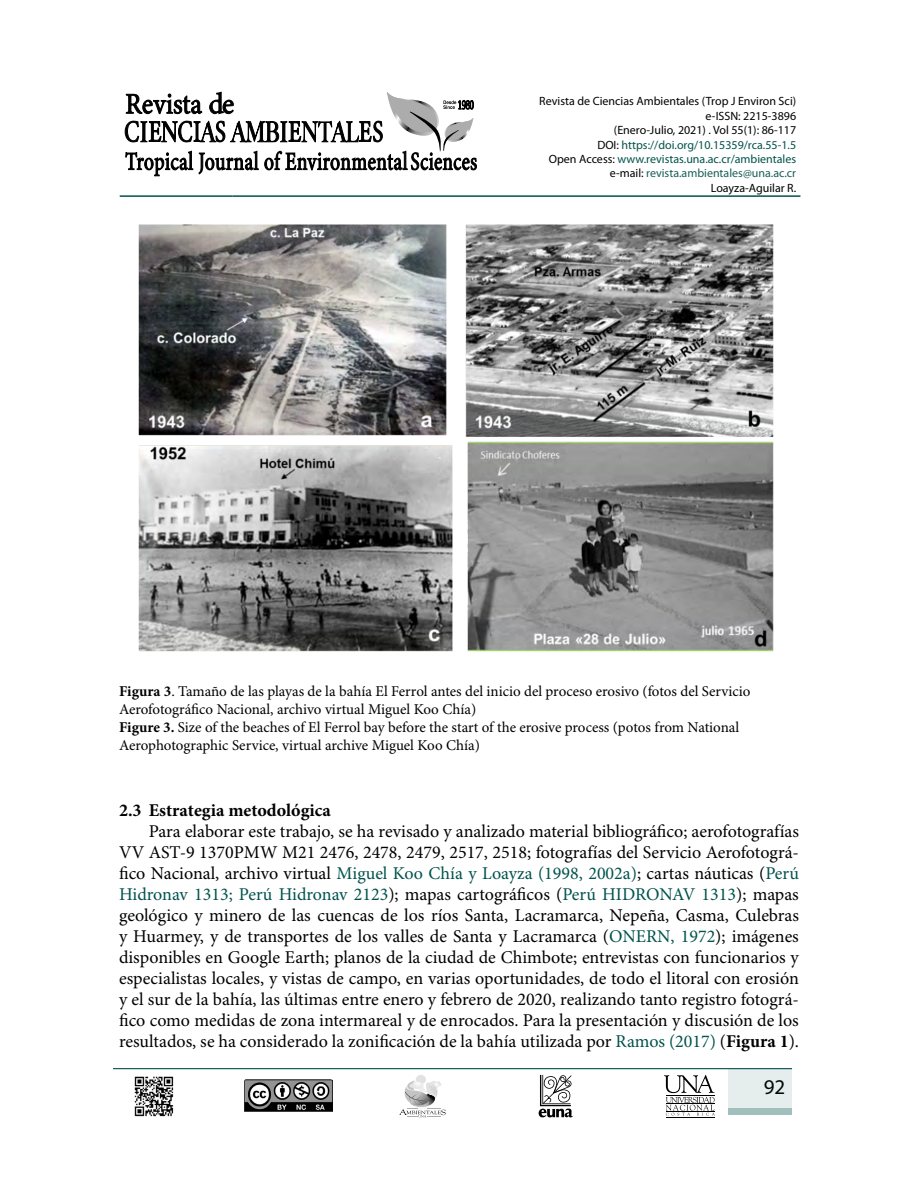
<style>
.page{position:relative;width:918px;height:1188px;background:#fff}
.page>*{position:absolute;margin:0;border:0;box-sizing:border-box;transform-origin:0 0}
.t1{font:21px "Myriad Pro";color:#000}
.t2{font:18px/21px "Minion Pro";color:#000;text-align:justify}
.t3{font:700 18px "Minion Pro";color:#000}
.t4{font:15px/18px "Minion Pro";color:#000}
.t5{font:12px/14.4px "Myriad Pro";color:#000;text-align:right}
.s1{color:#00534d}
.s2{color:#195f5a}
.s3{font-weight:700}
</style>
<div class="page">
<hr style="left:120px;top:195px;width:113px;height:2px;background:#00534d">
<hr style="left:233px;top:195px;width:567px;height:2px;background:#00534d">
<svg style="left:539px;top:1075px;width:34px;height:42px"></svg>
<div style="left:416px;top:1075px;width:10px;height:9px;background:#e2e2e2;border-radius:50%"></div>
<svg style="left:399px;top:1081px;width:47px;height:36px"></svg>
<hr style="left:666px;top:1117px;width:48px;height:1px;background:#000">
<svg style="left:664px;top:1075px;width:51px;height:41px"></svg>
<hr style="left:113px;top:1068px;width:679px;height:1px;background:#00534d">
<div style="left:729px;top:1068px;width:63px;height:46px;background:#e6eeed"></div>
<div style="left:729px;top:1108px;width:63px;height:6px;background:#a1bfbd"></div>
<img style="left:244px;top:1080px;width:89px;height:31px">
<img style="left:134px;top:1076px;width:40px;height:41px">
<svg style="left:125px;top:92px;width:352px;height:84px"></svg>
<img style="left:138px;top:224px;width:636px;height:428px">
<p class="t5" style="left:539px;top:94px;width:258px">Revista de Ciencias Ambientales (Trop J Environ Sci) e-ISSN: 2215-3896<br>(Enero-Julio, 2021) . Vol 55(1): 86-117<br>DOI: <span class="s1">https://doi.org/10.15359/rca.55-1.5<br></span>Open Access: <span class="s1">www.revistas.una.ac.cr/ambientales </span>e-mail: <span class="s2">revista.ambientales@una.ac.cr </span>Loayza-Aguilar R.</p>
<p class="t4" style="left:119px;top:682px;width:633px"><span class="s3">Figura 3</span>. Tamaño de las playas de la bahía El Ferrol antes del inicio del proceso erosivo (fotos del Servicio Aerofotográfico Nacional, archivo virtual Miguel Koo Chía)<br><span class="s3">Figure 3.</span> Size of the beaches of El Ferrol bay before the start of the erosive process (potos from National Aerophotographic Service, virtual archive Miguel Koo Chía)</p>
<p class="t3" style="left:119px;top:797px;width:213px">2.3 Estrategia metodológica</p>
<p class="t2" style="left:119px;top:821px;width:681px;text-indent:30px">Para elaborar este trabajo, se ha revisado y analizado material bibliográfico; aerofotografías VV AST-9 1370PMW M21 2476, 2478, 2479, 2517, 2518; fotografías del Servicio Aerofotográ&shy;fico Nacional, archivo virtual <span class="s1">Miguel Koo Chía y Loayza (1998, 2002a)</span>; cartas náuticas (<span class="s1">Perú Hidronav 1313; Perú Hidronav 2123</span>); mapas cartográficos (<span class="s1">Perú HIDRONAV 1313</span>); mapas geológico y minero de las cuencas de los ríos Santa, Lacramarca, Nepeña, Casma, Culebras y Huarmey, y de transportes de los valles de Santa y Lacramarca (<span class="s1">ONERN, 1972</span>); imágenes disponibles en Google Earth; planos de la ciudad de Chimbote; entrevistas con funcionarios y especialistas locales, y vistas de campo, en varias oportunidades, de todo el litoral con erosión y el sur de la bahía, las últimas entre enero y febrero de 2020, realizando tanto registro fotográ&shy;fico como medidas de zona intermareal y de enrocados. Para la presentación y discusión de los resultados, se ha considerado la zonificación de la bahía utilizada por <span class="s1">Ramos (2017)</span> (<span class="s3">Figura 1</span>).</p>
<p class="t1" style="left:764px;top:1074px;width:23px">92</p>
</div>
